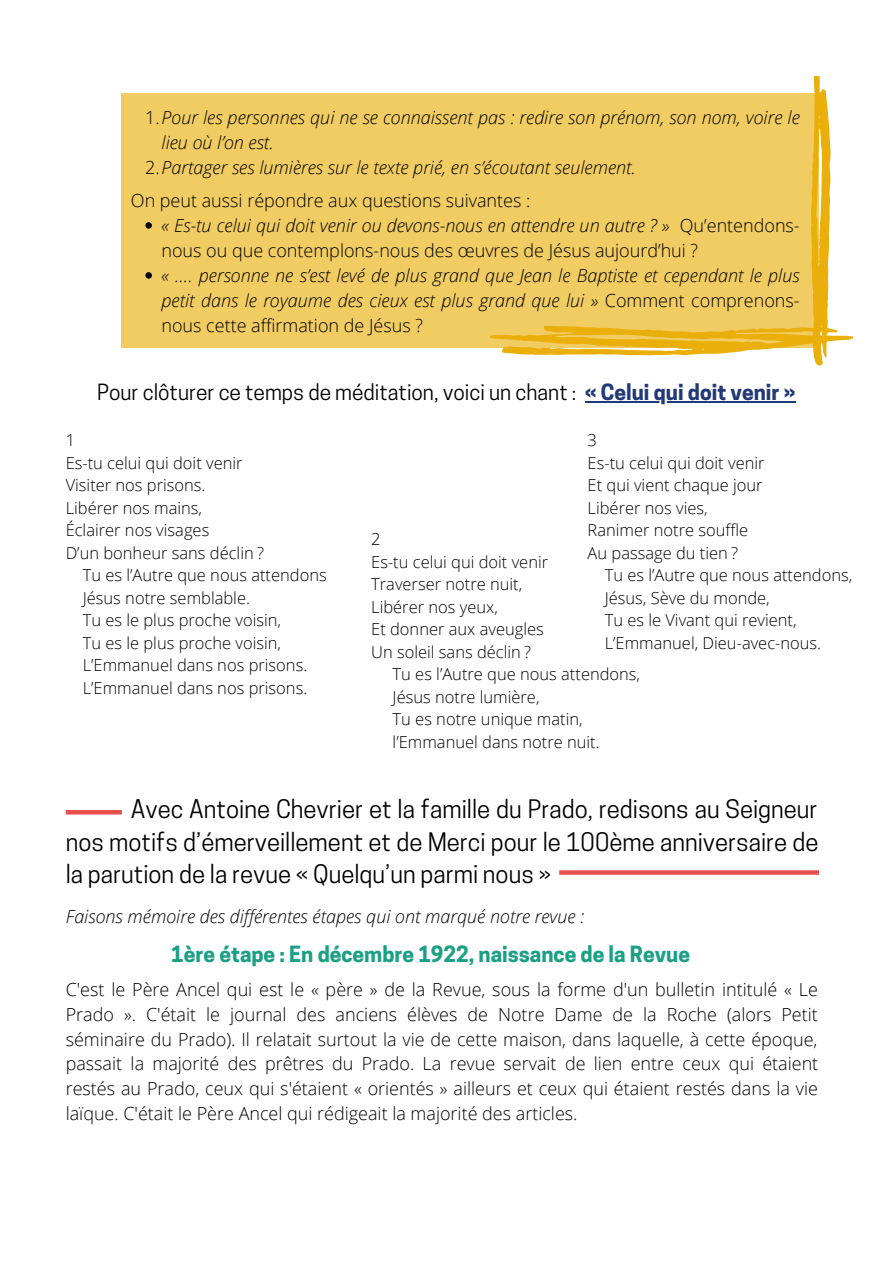
<style>
.page{position:relative;width:893px;height:1264px;background:#fff}
.page>*{position:absolute;margin:0;border:0;box-sizing:border-box;transform-origin:0 0}
.t1{font:24px/32.5px "Cooper Hewitt";color:#000;text-align:justify}
.t2{font:21px "Cooper Hewitt";color:#000}
.t3{font:700 21px "Cooper Hewitt";color:#1aa085}
.t4{font:300 18px/24.8px "Open Sans";color:#000}
.t5{font:italic 300 18px/25px "Open Sans";color:#000;text-align:justify}
.t6{font:300 16.5px/22.5px "Open Sans";color:#000}
.s1{font-style:normal}
.s2{font-style:italic}
.s3{font-weight:700;color:#223977}
</style>
<div class="page">
<div style="left:121px;top:94px;width:697px;height:254px;background:#f1cc63"></div>
<svg style="left:489px;top:76px;width:363px;height:289px"></svg>
<svg style="left:145px;top:222px;width:7px;height:7px"></svg>
<svg style="left:145px;top:272px;width:7px;height:7px"></svg>
<hr style="left:585px;top:401px;width:210px;height:1px;background:#223977">
<hr style="left:66px;top:810px;width:56px;height:4px;background:#ea504b">
<svg style="left:559px;top:870px;width:260px;height:4px"></svg>
<p class="t5" style="left:145px;top:104px;width:656px"><span class="s1">1.</span>Pour les personnes qui ne se connaissent pas : redire son prénom, son nom, voire le</p>
<p class="t5" style="left:161px;top:129px;width:114px">lieu où l’on est.</p>
<p class="t5" style="left:145px;top:154px;width:492px"><span class="s1">2.</span>Partager ses lumières sur le texte prié, en s’écoutant seulement.</p>
<p class="t4" style="left:161px;top:212px;width:639px"><span class="s2">« Es-tu celui qui doit venir ou devons-nous en attendre un autre ? »</span> Qu’entendons&shy;nous ou que contemplons-nous des œuvres de Jésus aujourd’hui ?</p>
<p class="t5" style="left:161px;top:262px;width:639px">« …. personne ne s’est levé de plus grand que Jean le Baptiste et cependant le plus petit dans le royaume des cieux est plus grand que lui » <span class="s1">Comment comprenons&shy;nous cette affirmation de Jésus ?</span></p>
<p class="t4" style="left:131px;top:187px;width:401px">On peut aussi répondre aux questions suivantes :</p>
<p class="t2" style="left:97px;top:384px;width:700px">Pour clôturer ce temps de méditation, voici un chant : <span class="s3">« Celui qui doit venir »</span></p>
<p class="t6" style="left:66px;top:429px;width:11px">1</p>
<p class="t6" style="left:66px;top:451px;width:178px">Es-tu celui qui doit venir</p>
<p class="t6" style="left:66px;top:473px;width:141px">Visiter nos prisons.</p>
<p class="t6" style="left:66px;top:496px;width:138px">Libérer nos mains,</p>
<p class="t6" style="left:66px;top:518px;width:145px">Éclairer nos visages</p>
<p class="t6" style="left:66px;top:541px;width:200px">D’un bonheur sans déclin ?</p>
<p class="t6" style="left:83px;top:563px;width:245px">Tu es l’Autre que nous attendons</p>
<p class="t6" style="left:83px;top:586px;width:169px">Jésus notre semblable.</p>
<p class="t6" style="left:83px;top:608px;width:200px">Tu es le plus proche voisin,</p>
<p class="t6" style="left:83px;top:631px;width:200px">Tu es le plus proche voisin,</p>
<p class="t6" style="left:83px;top:653px;width:226px">L’Emmanuel dans nos prisons.</p>
<p class="t6" style="left:83px;top:676px;width:226px">L’Emmanuel dans nos prisons.</p>
<p class="t6" style="left:587px;top:429px;width:178px">3<br>Es-tu celui qui doit venir<br>Et qui vient chaque jour<br>Libérer nos vies,<br>Ranimer notre souffle<br>Au passage du tien ?</p>
<p class="t6" style="left:604px;top:563px;width:249px">Tu es l’Autre que nous attendons,<br>Jésus, Sève du monde,<br>Tu es le Vivant qui revient,<br>L’Emmanuel, Dieu-avec-nous.</p>
<p class="t6" style="left:371px;top:527px;width:178px">2<br>Es-tu celui qui doit venir<br>Traverser notre nuit,<br>Libérer nos yeux,<br>Et donner aux aveugles<br>Un soleil sans déclin ?</p>
<p class="t6" style="left:392px;top:662px;width:249px">Tu es l’Autre que nous attendons,<br>Jésus notre lumière,<br>Tu es notre unique matin, l’Emmanuel dans notre nuit.</p>
<h1 class="t1" style="left:66px;top:795px;width:754px;text-indent:65px">Avec Antoine Chevrier et la famille du Prado, redisons au Seigneur nos motifs d’émerveillement et de Merci pour le 100ème anniversaire de la parution de la revue « Quelqu’un parmi nous »</h1>
<p class="t5" style="left:66px;top:903px;width:520px">Faisons mémoire des différentes étapes qui ont marqué notre revue :</p>
<p class="t3" style="left:171px;top:946px;width:520px">1ère étape : En décembre 1922, naissance de la Revue</p>
<p class="t4" style="left:66px;top:976px;width:754px;text-align:justify">C'est le Père Ancel qui est le « père » de la Revue, sous la forme d'un bulletin intitulé « Le Prado ». C'était le journal des anciens élèves de Notre Dame de la Roche (alors Petit séminaire du Prado). Il relatait surtout la vie de cette maison, dans laquelle, à cette époque, passait la majorité des prêtres du Prado. La revue servait de lien entre ceux qui étaient restés au Prado, ceux qui s'étaient « orientés » ailleurs et ceux qui étaient restés dans la vie laïque. C'était le Père Ancel qui rédigeait la majorité des articles.</p>
</div>
